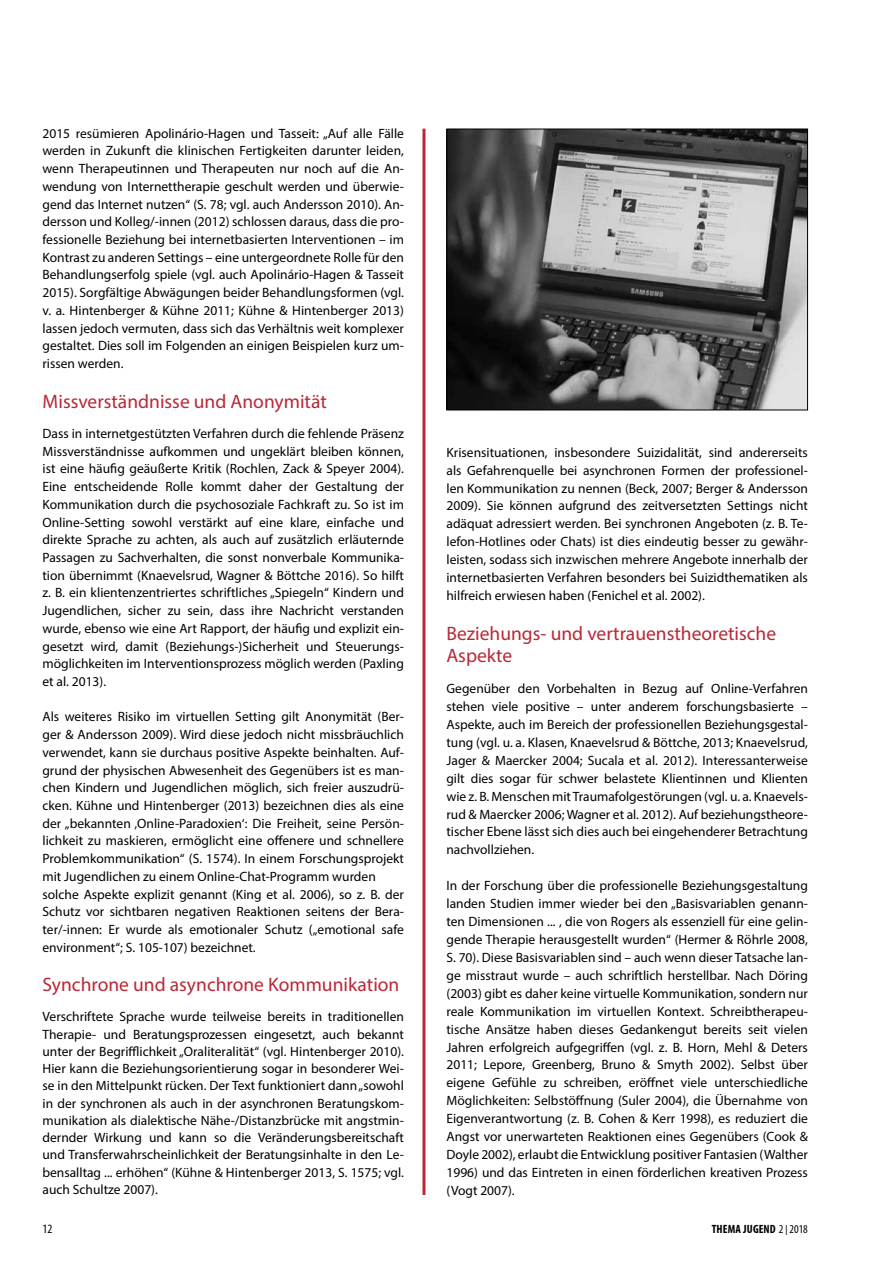
<style>
.page{position:relative;width:893px;height:1263px;background:#fff}
.page>*{position:absolute;margin:0;border:0;box-sizing:border-box;transform-origin:0 0}
.t1{font:19.5px/22.6px "Myriad Pro";color:#b82837}
.t2{font:13.5px/17.7px "Myriad Pro";color:#000;text-align:justify}
.t3{font:condensed 12.75px "Myriad Pro";color:#000}
.t4{font:700 condensed 12px "Myriad Pro";letter-spacing:.01em;color:#000}
.s1{font-weight:400}
.s2{font-family:"Futura T";font-weight:300}
</style>
<div class="page">
<hr style="left:422px;top:129px;width:3px;height:1066px;background:#b82837">
<img style="left:448px;top:131px;width:358px;height:277px">
<div style="left:446px;top:129px;width:362px;height:281px;border:1px solid #000"></div>
<p class="t2" style="left:43px;top:124px;width:363px">2015 resümieren Apolinário-Hagen und Tasseit: „Auf alle Fälle werden in Zukunft die klinischen Fertigkeiten darunter leiden, wenn Therapeutinnen und Therapeuten nur noch auf die An&shy;wendung von Internettherapie geschult werden und überwie&shy;gend das Internet nutzen“ (S. 78; vgl. auch Andersson 2010). An&shy;dersson und Kolleg/-innen (2012) schlossen daraus, dass die pro&shy;fessionelle Beziehung bei internetbasierten Interventionen – im Kontrast zu anderen Settings – eine untergeordnete Rolle für den Behandlungserfolg spiele (vgl. auch Apolinário-Hagen &amp; Tasseit 2015). Sorgfältige Abwägungen beider Behandlungsformen (vgl. v. a. Hintenberger &amp; Kühne 2011; Kühne &amp; Hintenberger 2013) lassen jedoch vermuten, dass sich das Verhältnis weit komplexer gestaltet. Dies soll im Folgenden an einigen Beispielen kurz um&shy;rissen werden.</p>
<h1 class="t1" style="left:43px;top:389px;width:286px">Missverständnisse und Anonymität</h1>
<p class="t2" style="left:43px;top:424px;width:363px">Dass in internetgestützten Verfahren durch die fehlende Präsenz Missverständnisse aufkommen und ungeklärt bleiben können, ist eine häufig geäußerte Kritik (Rochlen, Zack &amp; Speyer 2004).<br>Eine entscheidende Rolle kommt daher der Gestaltung der Kommunikation durch die psychosoziale Fachkraft zu. So ist im Online-Setting sowohl verstärkt auf eine klare, einfache und direkte Sprache zu achten, als auch auf zusätzlich erläuternde Passagen zu Sachverhalten, die sonst nonverbale Kommunika&shy;tion übernimmt (Knaevelsrud, Wagner &amp; Böttche 2016). So hilft z. B. ein klientenzentriertes schriftliches „Spiegeln“ Kindern und Jugendlichen, sicher zu sein, dass ihre Nachricht verstanden wurde, ebenso wie eine Art Rapport, der häufig und explizit ein&shy;gesetzt wird, damit (Beziehungs-)Sicherheit und Steuerungs&shy;möglichkeiten im Interventionsprozess möglich werden (Paxling et al. 2013).</p>
<p class="t2" style="left:43px;top:708px;width:363px;text-align:left">Als weiteres Risiko im virtuellen Setting gilt Anonymität (Ber&shy;ger &amp; Andersson 2009). Wird diese jedoch nicht missbräuchlich verwendet, kann sie durchaus positive Aspekte beinhalten. Auf&shy;grund der physischen Abwesenheit des Gegenübers ist es man&shy;chen Kindern und Jugendlichen möglich, sich freier auszudrü&shy;cken. Kühne und Hintenberger (2013) bezeichnen dies als eine der „bekannten ‚Online-Paradoxien‘: Die Freiheit, seine Persön&shy;lichkeit zu maskieren, ermöglicht eine offenere und schnellere Problemkommunikation“ (S. 1574). In einem Forschungsprojekt mit Jugendlichen zu einem Online-Chat-Programm wurden solche Aspekte explizit genannt (King et al. 2006), so z. B. der Schutz vor sichtbaren negativen Reaktionen seitens der Bera&shy;ter/-innen: Er wurde als emotionaler Schutz („emotional safe environment“; S. 105-107) bezeichnet.</p>
<h1 class="t1" style="left:43px;top:973px;width:358px">Synchrone und asynchrone Kommunikation</h1>
<p class="t2" style="left:43px;top:1008px;width:363px;line-height:17.2px">Verschriftete Sprache wurde teilweise bereits in traditionellen Therapie- und Beratungsprozessen eingesetzt, auch bekannt unter der Begrifflichkeit „Oraliteralität“ (vgl. Hintenberger 2010).<br>Hier kann die Beziehungsorientierung sogar in besonderer Wei&shy;se in den Mittelpunkt rücken. Der Text funktioniert dann „sowohl in der synchronen als auch in der asynchronen Beratungskom&shy;munikation als dialektische Nähe-/Distanzbrücke mit angstmin&shy;dernder Wirkung und kann so die Veränderungsbereitschaft und Transferwahrscheinlichkeit der Beratungsinhalte in den Le&shy;bensalltag ... erhöhen“ (Kühne &amp; Hintenberger 2013, S. 1575; vgl. auch Schultze 2007).</p>
<p class="t2" style="left:446px;top:443px;width:363px">Krisensituationen, insbesondere Suizidalität, sind andererseits als Gefahrenquelle bei asynchronen Formen der professionel&shy;len Kommunikation zu nennen (Beck, 2007; Berger &amp; Andersson 2009). Sie können aufgrund des zeitversetzten Settings nicht adäquat adressiert werden. Bei synchronen Angeboten (z. B. Te&shy;lefon-Hotlines oder Chats) ist dies eindeutig besser zu gewähr&shy;leisten, sodass sich inzwischen mehrere Angebote innerhalb der internetbasierten Verfahren besonders bei Suizidthematiken als hilfreich erwiesen haben (Fenichel et al. 2002).</p>
<h1 class="t1" style="left:446px;top:621px;width:331px">Beziehungs- und vertrauenstheoretische<br>Aspekte</h1>
<p class="t2" style="left:446px;top:679px;width:363px">Gegenüber den Vorbehalten in Bezug auf Online-Verfahren stehen viele positive – unter anderem forschungsbasierte – Aspekte, auch im Bereich der professionellen Beziehungsgestal&shy;tung (vgl. u. a. Klasen, Knaevelsrud &amp; Böttche, 2013; Knaevelsrud, Jager &amp; Maercker 2004; Sucala et al. 2012). Interessanterweise gilt dies sogar für schwer belastete Klientinnen und Klienten wie z. B. Menschen mit Traumafolgestörungen (vgl. u. a. Knaevels&shy;rud &amp; Maercker 2006; Wagner et al. 2012). Auf beziehungstheore&shy;tischer Ebene lässt sich dies auch bei eingehenderer Betrachtung nachvollziehen.</p>
<p class="t2" style="left:446px;top:876px;width:363px">In der Forschung über die professionelle Beziehungsgestaltung landen Studien immer wieder bei den „Basisvariablen genann&shy;ten Dimensionen ... , die von Rogers als essenziell für eine gelin&shy;gende Therapie herausgestellt wurden“ (Hermer &amp; Röhrle 2008, S. 70). Diese Basisvariablen sind – auch wenn dieser Tatsache lan&shy;ge misstraut wurde – auch schriftlich herstellbar. Nach Döring (2003) gibt es daher keine virtuelle Kommunikation, sondern nur reale Kommunikation im virtuellen Kontext. Schreibtherapeu&shy;tische Ansätze haben dieses Gedankengut bereits seit vielen Jahren erfolgreich aufgegriffen (vgl. z. B. Horn, Mehl &amp; Deters 2011; Lepore, Greenberg, Bruno &amp; Smyth 2002). Selbst über eigene Gefühle zu schreiben, eröffnet viele unterschiedliche Möglichkeiten: Selbstöffnung (Suler 2004), die Übernahme von Eigenverantwortung (z. B. Cohen &amp; Kerr 1998), es reduziert die Angst vor unerwarteten Reaktionen eines Gegenübers (Cook &amp; Doyle 2002), erlaubt die Entwicklung positiver Fantasien (Walther 1996) und das Eintreten in einen förderlichen kreativen Prozess (Vogt 2007).</p>
<p class="t3" style="left:43px;top:1221px;width:11px">12</p>
<p class="t4" style="left:712px;top:1222px;width:98px">THEMA JUGEND <span class="s1">2</span><span class="s2">|</span><span class="s1">2018</span></p>
</div>
